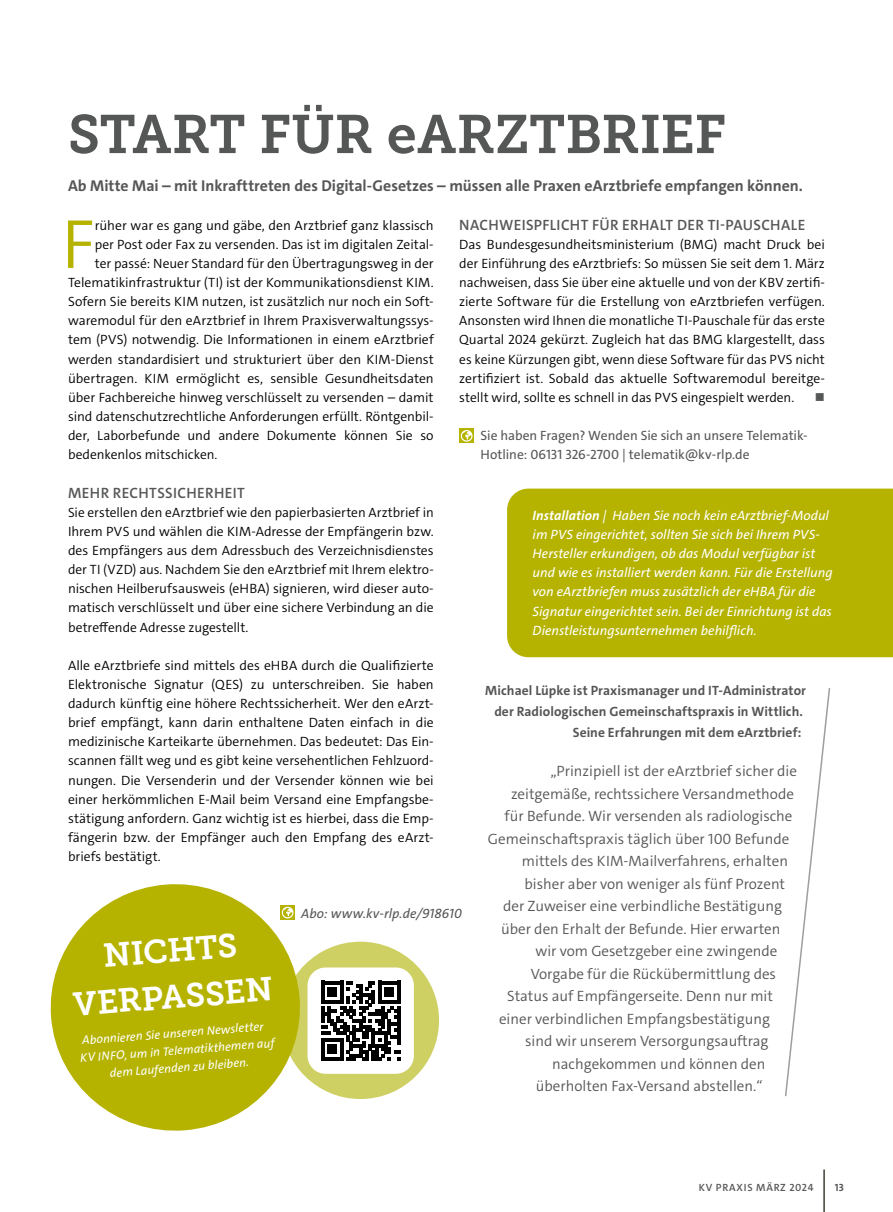
<style>
.page{position:relative;width:893px;height:1212px;background:#fff}
.page>*{position:absolute;margin:0;border:0;box-sizing:border-box;transform-origin:0 0}
.t1{font:300 70.2px "The Sans";color:#b5b300}
.t2{font:54px "Museo Slab 700";letter-spacing:-.01em;color:#555756}
.t3{font:33px/46.5px "Museo Slab 700";color:#fff;text-align:center}
.t4{font:700 15.75px "The Sans";color:#555756}
.t5{font:300 15px "The Sans";color:#555756}
.t6{font:600 15px "The Sans";letter-spacing:.02em;color:#555756}
.t7{font:300 13.5px/19.2px "The Sans";letter-spacing:-.005em;color:#000;text-align:justify}
.t8{font:italic 13.5px/19.2px "The Sans";color:#fff}
.t9{font:700 13.5px "The Sans";letter-spacing:.005em;color:#555756}
.t10{font:13.5px/19.2px "The Sans";color:#555756}
.t11{font:italic 13.5px "The Sans";letter-spacing:.005em;color:#555756}
.t12{font:13.5px "Wingdings";color:#555756}
.t13{font:italic 12.3px/17.4px "The Sans";color:#fff;text-align:center}
.t14{font:600 10.5px "The Sans";letter-spacing:.075em;color:#555756}
.t15{font:700 10.5px "The Sans";color:#555756}
.s1{font-weight:700}
</style>
<div class="page">
<hr style="left:823px;top:1169px;width:2px;height:43px;background:#100d00">
<div style="left:282px;top:942px;width:157px;height:157px;background:#cfd063;border-radius:50%"></div>
<div style="left:308px;top:967px;width:106px;height:107px;background:#fff;border-radius:18px"></div>
<svg style="left:321px;top:981px;width:79px;height:79px"></svg>
<svg style="left:50px;top:884px;width:255px;height:247px;fill:#b5b300"></svg>
<div style="left:459px;top:428px;width:15px;height:15px;background:#b5b300"></div>
<svg style="left:461px;top:430px;width:12px;height:12px"></svg>
<div style="left:507px;top:489px;width:386px;height:168px;background:#b5b300"></div>
<svg style="left:280px;top:905px;width:15px;height:15px"></svg>
<svg style="left:282px;top:907px;width:12px;height:11px"></svg>
<svg style="left:785px;top:688px;width:46px;height:409px"></svg>
<h2 class="t2" style="left:68px;top:104px;width:659px">START FÜR eARZTBRIEF</h2>
<p class="t4" style="left:68px;top:176px;width:736px">Ab Mitte Mai – mit Inkrafttreten des Digital-Gesetzes – müssen alle Praxen eArztbriefe empfangen können.</p>
<h1 class="t1" style="left:62px;top:199px;width:35px">F</h1>
<p class="t7" style="left:95px;top:216px;width:340px">rüher war es gang und gäbe, den Arztbrief ganz klassisch</p>
<p class="t6" style="left:459px;top:215px;width:348px">NACHWEISPFLICHT FÜR ERHALT DER TI-PAUSCHALE</p>
<p class="t7" style="left:459px;top:235px;width:367px">Das Bundesgesundheitsministerium (BMG) macht Druck bei der Einführung des eArztbriefs: So müssen Sie seit dem 1. März nachweisen, dass Sie über eine aktuelle und von der KBV zertifi&shy;zierte Software für die Erstellung von eArztbriefen verfügen.<br>Ansonsten wird Ihnen die monatliche TI-Pauschale für das erste Quartal 2024 gekürzt. Zugleich hat das BMG klargestellt, dass es keine Kürzungen gibt, wenn diese Software für das PVS nicht zertifiziert ist. Sobald das aktuelle Softwaremodul bereitge&shy;stellt wird, sollte es schnell in das PVS eingespielt werden.</p>
<p class="t7" style="left:95px;top:235px;width:340px">per Post oder Fax zu versenden. Das ist im digitalen Zeital-</p>
<p class="t7" style="left:95px;top:254px;width:340px">ter passé: Neuer Standard für den Übertragungsweg in der</p>
<p class="t7" style="left:68px;top:273px;width:367px">Telematikinfrastruktur (TI) ist der Kommunikationsdienst KIM.</p>
<p class="t7" style="left:68px;top:292px;width:367px">Sofern Sie bereits KIM nutzen, ist zusätzlich nur noch ein Soft-</p>
<p class="t7" style="left:68px;top:311px;width:367px">waremodul für den eArztbrief in Ihrem Praxisverwaltungssys-</p>
<p class="t7" style="left:68px;top:330px;width:367px">tem (PVS) notwendig. Die Informationen in einem eArztbrief</p>
<p class="t7" style="left:68px;top:349px;width:367px">werden standardisiert und strukturiert über den KIM-Dienst</p>
<p class="t7" style="left:68px;top:369px;width:367px">übertragen. KIM ermöglicht es, sensible Gesundheitsdaten</p>
<p class="t7" style="left:68px;top:388px;width:367px">über Fachbereiche hinweg verschlüsselt zu versenden – damit</p>
<p class="t7" style="left:68px;top:407px;width:367px">sind datenschutzrechtliche Anforderungen erfüllt. Röntgenbil-</p>
<p class="t7" style="left:68px;top:426px;width:367px">der, Laborbefunde und andere Dokumente können Sie so</p>
<p class="t7" style="left:68px;top:445px;width:151px">bedenkenlos mitschicken.</p>
<p class="t6" style="left:68px;top:483px;width:178px">MEHR RECHTSSICHERHEIT</p>
<p class="t7" style="left:68px;top:503px;width:367px">Sie erstellen den eArztbrief wie den papierbasierten Arztbrief in Ihrem PVS und wählen die KIM-Adresse der Empfängerin bzw. des Empfängers aus dem Adressbuch des Verzeichnisdienstes der TI (VZD) aus. Nachdem Sie den eArztbrief mit Ihrem elektro&shy;nischen Heilberufsausweis (eHBA) signieren, wird dieser auto&shy;matisch verschlüsselt und über eine sichere Verbindung an die betreffende Adresse zugestellt.</p>
<p class="t7" style="left:68px;top:656px;width:367px">Alle eArztbriefe sind mittels des eHBA durch die Qualifizierte Elektronische Signatur (QES) zu unterschreiben. Sie haben dadurch künftig eine höhere Rechtssicherheit. Wer den eArzt&shy;brief empfängt, kann darin enthaltene Daten einfach in die medizinische Karteikarte übernehmen. Das bedeutet: Das Ein&shy;scannen fällt weg und es gibt keine versehentlichen Fehlzuord&shy;nungen. Die Versenderin und der Versender können wie bei einer herkömmlichen E-Mail beim Versand eine Empfangsbe&shy;stätigung anfordern. Ganz wichtig ist es hierbei, dass die Emp&shy;fängerin bzw. der Empfänger auch den Empfang des eArzt&shy;briefs bestätigt.</p>
<p class="t12" style="left:815px;top:390px;width:12px">■</p>
<p class="t10" style="left:480px;top:426px;width:329px">Sie haben Fragen? Wenden Sie sich an unsere Telematik-<br>Hotline: 06131 326-2700 | telematik@kv-rlp.de</p>
<p class="t8" style="left:533px;top:506px;width:302px"><span class="s1">Installation</span> | Haben Sie noch kein eArztbrief-Modul im PVS eingerichtet, sollten Sie sich bei Ihrem PVS-Hersteller erkundigen, ob das Modul verfügbar ist und wie es installiert werden kann. Für die Erstellung von eArztbriefen muss zusätzlich der eHBA für die Signatur eingerichtet sein. Bei der Einrichtung ist das Dienstleistungsunternehmen behilflich.</p>
<p class="t9" style="left:485px;top:681px;width:322px">Michael Lüpke ist Praxismanager und IT-Administrator</p>
<p class="t9" style="left:494px;top:702px;width:310px">der Radiologischen Gemeinschaftspraxis in Wittlich.</p>
<p class="t9" style="left:573px;top:723px;width:230px">Seine Erfahrungen mit dem eArztbrief:</p>
<p class="t5" style="left:550px;top:761px;width:248px">„Prinzipiell ist der eArztbrief sicher die</p>
<p class="t5" style="left:511px;top:784px;width:284px">zeitgemäße, rechtssichere Versandmethode</p>
<p class="t5" style="left:505px;top:806px;width:289px">für Befunde. Wir versenden als radiologische</p>
<p class="t5" style="left:488px;top:829px;width:303px">Gemeinschaftspraxis täglich über 100 Befunde</p>
<p class="t5" style="left:522px;top:851px;width:268px">mittels des KIM-Mailverfahrens, erhalten</p>
<p class="t5" style="left:524px;top:874px;width:262px">bisher aber von weniger als fünf Prozent</p>
<p class="t5" style="left:503px;top:896px;width:280px">der Zuweiser eine verbindliche Bestätigung</p>
<p class="t5" style="left:501px;top:919px;width:281px">über den Erhalt der Befunde. Hier erwarten</p>
<p class="t5" style="left:535px;top:941px;width:244px">wir vom Gesetzgeber eine zwingende</p>
<p class="t5" style="left:531px;top:964px;width:247px">Vorgabe für die Rückübermittlung des</p>
<p class="t5" style="left:507px;top:986px;width:267px">Status auf Empfängerseite. Denn nur mit</p>
<p class="t5" style="left:499px;top:1009px;width:272px">einer verbindlichen Empfangsbestätigung</p>
<p class="t5" style="left:525px;top:1031px;width:245px">sind wir unserem Versorgungsauftrag</p>
<p class="t5" style="left:552px;top:1054px;width:215px">nachgekommen und können den</p>
<p class="t5" style="left:536px;top:1076px;width:228px">überholten Fax-Versand abstellen.“</p>
<p class="t11" style="left:301px;top:905px;width:162px">Abo: www.kv-rlp.de/918610</p>
<h3 class="t3" style="left:68px;top:934px;width:202px;rotate:-4deg">NICHTS<br>VERPASSEN</h3>
<p class="t13" style="left:78px;top:1031px;width:196px;rotate:-4deg">Abonnieren Sie unseren Newsletter<br>KV INFO, um in Telematikthemen auf dem Laufenden zu bleiben.</p>
<p class="t14" style="left:699px;top:1180px;width:116px">KV PRAXIS März 2024</p>
<p class="t15" style="left:835px;top:1180px;width:11px">13</p>
</div>
